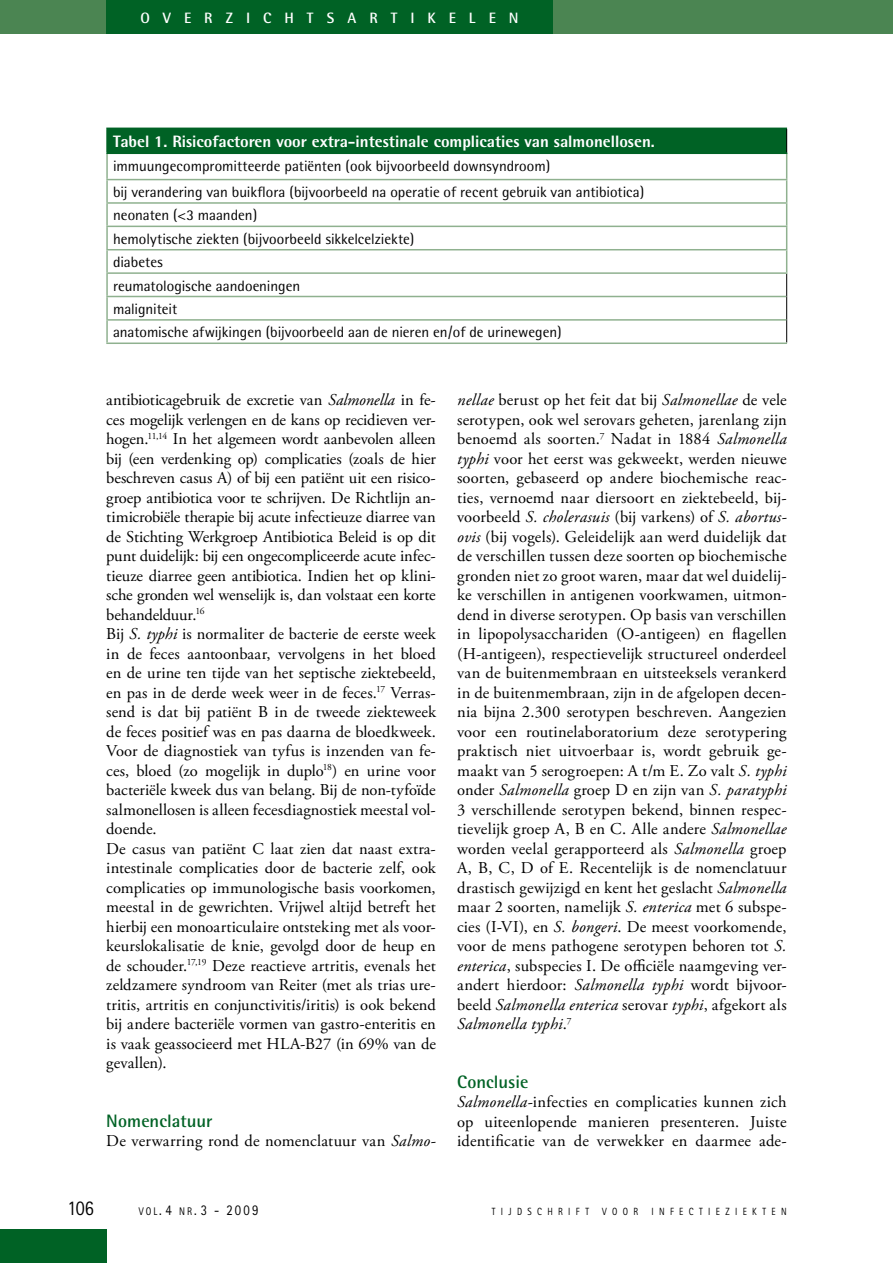
<style>
.page{position:relative;width:893px;height:1263px;background:#fff}
.page>*{position:absolute;margin:0;border:0;box-sizing:border-box;transform-origin:0 0}
.t1{font:21px "Rotis Sans Serif";color:#000;scale:.85 1}
.t2{font:700 18px "Rotis Semi Sans";color:#006225}
.t3{font:16.5px/19.5px "Adobe Garamond Pro";color:#000;text-align:justify}
.t4{font:800 16.5px "Rotis Semi Sans";color:#fff}
.t5{font:15px/23.4px "Rotis Semi Sans";color:#000}
.t6{font:700 15px "Rotis Semi Sans";letter-spacing:.87em;color:#fff}
.t7{font:14.85px "Rotis Sans Serif";color:#000;scale:.85 1}
.t8{font:10.5px "Rotis Sans Serif";letter-spacing:.6em;color:#000;scale:.85 1}
.s1{font-style:italic}
.s2{font-size:11.1px}
</style>
<div class="page">
<div style="left:0;top:0;width:893px;height:34px;background:#4b8552"></div>
<div style="left:106px;top:0;width:447px;height:34px;background:#006225"></div>
<div style="left:0;top:1229px;width:106px;height:34px;background:#006225"></div>
<div style="left:107px;top:128px;width:680px;height:25px;background:#006225"></div>
<hr style="left:106px;top:154px;width:2px;height:25px;background:#8fb18f">
<hr style="left:106px;top:179px;width:681px;height:1px;background:#8fb18f">
<hr style="left:106px;top:180px;width:2px;height:22px;background:#8fb18f">
<hr style="left:106px;top:202px;width:681px;height:2px;background:#8fb18f">
<hr style="left:106px;top:204px;width:2px;height:22px;background:#8fb18f">
<hr style="left:106px;top:226px;width:681px;height:1px;background:#8fb18f">
<hr style="left:106px;top:227px;width:2px;height:22px;background:#8fb18f">
<hr style="left:106px;top:249px;width:681px;height:1px;background:#8fb18f">
<hr style="left:106px;top:250px;width:2px;height:22px;background:#8fb18f">
<svg style="left:786px;top:129px;width:1px;height:213px"></svg>
<hr style="left:106px;top:272px;width:681px;height:2px;background:#8fb18f">
<hr style="left:106px;top:274px;width:2px;height:22px;background:#8fb18f">
<hr style="left:106px;top:297px;width:2px;height:22px;background:#8fb18f">
<hr style="left:106px;top:321px;width:2px;height:21px;background:#8fb18f">
<hr style="left:106px;top:128px;width:681px;height:1px;background:#006225">
<hr style="left:106px;top:129px;width:2px;height:24px;background:#006225">
<hr style="left:106px;top:153px;width:681px;height:1px;background:#006225">
<hr style="left:106px;top:296px;width:680px;height:1px;background:#8fb18f">
<hr style="left:106px;top:319px;width:680px;height:2px;background:#8fb18f">
<hr style="left:106px;top:342px;width:681px;height:2px;background:#8fb18f">
<p class="t6" style="left:141px;top:8px;width:184px">Overzi chtsa</p>
<p class="t6" style="left:369px;top:8px;width:39px">r tike</p>
<p class="t6" style="left:469px;top:8px;width:51px">len</p>
<p class="t4" style="left:113px;top:131px;width:543px">Tabel 1. Risicofactoren voor extra-intestinale complicaties van salmonellosen.</p>
<p class="t5" style="left:113px;top:152px;width:533px;line-height:26.2px">immuungecompromitteerde patiënten (ook bijvoorbeeld downsyndroom)<br>bij verandering van buikflora (bijvoorbeeld na operatie of recent gebruik van antibiotica)</p>
<p class="t5" style="left:113px;top:203px;width:450px">neonaten (&lt;3 maanden)<br>hemolytische ziekten (bijvoorbeeld sikkelcelziekte)<br>diabetes<br>reumatologische aandoeningen<br>maligniteit<br>anatomische afwijkingen (bijvoorbeeld aan de nieren en/of de urinewegen)</p>
<p class="t3" style="left:106px;top:391px;width:331px;text-align:left">antibioticagebruik de excretie van <span class="s1">Salmonella</span> in fe&shy;ces mogelijk verlengen en de kans op recidieven ver&shy;hogen.<sup>11,14</sup> In het algemeen wordt aanbevolen alleen bij (een verdenking op) complicaties (zoals de hier beschreven casus A) of bij een patiënt uit een risico&shy;groep antibiotica voor te schrijven. De Richtlijn an&shy;timicrobiële therapie bij acute infectieuze diarree van de Stichting Werkgroep Antibiotica Beleid is op dit punt duidelijk: bij een ongecompliceerde acute infec&shy;tieuze diarree geen antibiotica. Indien het op klini&shy;sche gronden wel wenselijk is, dan volstaat een korte behandelduur.<sup>16<br></sup>Bij <span class="s1">S. typhi</span> is normaliter de bacterie de eerste week in de feces aantoonbaar, vervolgens in het bloed en de urine ten tijde van het septische ziektebeeld, en pas in de derde week weer in de feces.<sup>17</sup> Verras&shy;send is dat bij patiënt B in de tweede ziekteweek de feces positief was en pas daarna de bloedkweek.<br>Voor de diagnostiek van tyfus is inzenden van fe&shy;ces, bloed (zo mogelijk in duplo<sup>18</sup>) en urine voor bacteriële kweek dus van belang. Bij de non-tyfoïde salmonellosen is alleen fecesdiagnostiek meestal vol&shy;doende.<br>De casus van patiënt C laat zien dat naast extra&shy;intestinale complicaties door de bacterie zelf, ook complicaties op immunologische basis voorkomen, meestal in de gewrichten. Vrijwel altijd betreft het hierbij een monoarticulaire ontsteking met als voor&shy;keurslokalisatie de knie, gevolgd door de heup en de schouder.<sup>17,19</sup> Deze reactieve artritis, evenals het zeldzamere syndroom van Reiter (met als trias ure&shy;tritis, artritis en conjunctivitis/iritis) is ook bekend bij andere bacteriële vormen van gastro-enteritis en is vaak geassocieerd met HLA-B27 (in 69% van de gevallen).</p>
<p class="t2" style="left:106px;top:1109px;width:108px">Nomenclatuur</p>
<p class="t3" style="left:106px;top:1132px;width:331px">De verwarring rond de nomenclatuur van <span class="s1">Salmo-</span></p>
<p class="t3" style="left:457px;top:391px;width:331px"><span class="s1">nellae</span> berust op het feit dat bij <span class="s1">Salmonellae</span> de vele serotypen, ook wel serovars geheten, jarenlang zijn benoemd als soorten.<sup>7</sup> Nadat in 1884 <span class="s1">Salmonella typhi</span> voor het eerst was gekweekt, werden nieuwe soorten, gebaseerd op andere biochemische reac&shy;ties, vernoemd naar diersoort en ziektebeeld, bij&shy;voorbeeld <span class="s1">S. cholerasuis</span> (bij varkens) of <span class="s1">S. abortus&shy;ovis</span> (bij vogels). Geleidelijk aan werd duidelijk dat de verschillen tussen deze soorten op biochemische gronden niet zo groot waren, maar dat wel duidelij&shy;ke verschillen in antigenen voorkwamen, uitmon&shy;dend in diverse serotypen. Op basis van verschillen in lipopolysacchariden (O-antigeen) en flagellen (H-antigeen), respectievelijk structureel onderdeel van de buitenmembraan en uitsteeksels verankerd in de buitenmembraan, zijn in de afgelopen decen&shy;nia bijna 2.300 serotypen beschreven. Aangezien voor een routinelaboratorium deze serotypering praktisch niet uitvoerbaar is, wordt gebruik ge&shy;maakt van 5 serogroepen: A t/m E. Zo valt <span class="s1">S. typhi </span>onder <span class="s1">Salmonella</span> groep D en zijn van <span class="s1">S. paratyphi </span>3 verschillende serotypen bekend, binnen respec&shy;tievelijk groep A, B en C. Alle andere <span class="s1">Salmonellae </span>worden veelal gerapporteerd als <span class="s1">Salmonella</span> groep A, B, C, D of E. Recentelijk is de nomenclatuur drastisch gewijzigd en kent het geslacht <span class="s1">Salmonella </span>maar 2 soorten, namelijk <span class="s1">S. enterica</span> met 6 subspe&shy;cies (I-VI), en <span class="s1">S. bongeri</span>. De meest voorkomende, voor de mens pathogene serotypen behoren tot <span class="s1">S. enterica</span>, subspecies I. De officiële naamgeving ver&shy;andert hierdoor: <span class="s1">Salmonella typhi</span> wordt bijvoor&shy;beeld <span class="s1">Salmonella enterica</span> serovar <span class="s1">typhi</span>, afgekort als <span class="s1">Salmonella typhi</span>.<sup>7</sup></p>
<p class="t2" style="left:457px;top:1070px;width:73px">Conclusie</p>
<p class="t3" style="left:457px;top:1093px;width:331px"><span class="s1">Salmonella</span>-infecties en complicaties kunnen zich op uiteenlopende manieren presenteren. Juiste identificatie van de verwekker en daarmee ade-</p>
<p class="t1" style="left:68px;top:1195px;width:32px">106</p>
<p class="t7" style="left:139px;top:1201px;width:142px"><span class="s2">VOL</span> .4 <span class="s2">NR</span>.3 - 2009</p>
<p class="t8" style="left:492px;top:1205px;width:116px">TIJDSCHRIFT</p>
<p class="t8" style="left:602px;top:1205px;width:44px">VOOR</p>
<p class="t8" style="left:652px;top:1205px;width:160px">INFECTIEZIEKTEN</p>
</div>
